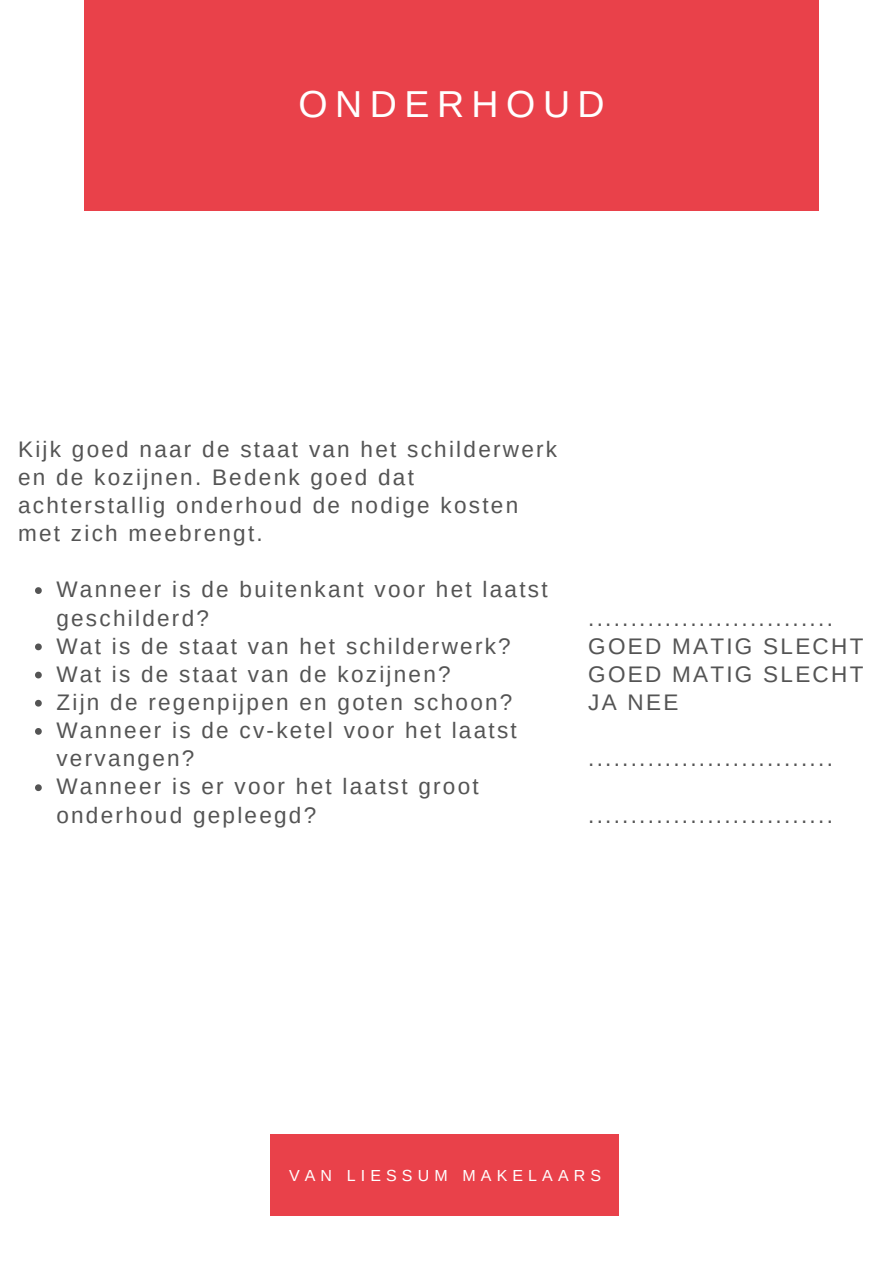
<style>
.page{position:relative;width:894px;height:1264px;background:#fff}
.page>*{position:absolute;margin:0;border:0;box-sizing:border-box;transform-origin:0 0}
.t1{font:37.5px "Arimo";letter-spacing:.2em;color:#fff}
.t2{font:22.5px/28.2px "Arimo";letter-spacing:.1em;color:#545454}
.t3{font:16.05px "Arimo";letter-spacing:.32em;color:#fff}
</style>
<div class="page">
<div style="left:84px;top:0;width:734px;height:210px;background:#e9414a"></div>
<div style="left:270px;top:1134px;width:348px;height:81px;background:#e9414a"></div>
<svg style="left:35px;top:587px;width:7px;height:7px"></svg>
<svg style="left:35px;top:643px;width:7px;height:7px"></svg>
<svg style="left:35px;top:671px;width:7px;height:7px"></svg>
<svg style="left:35px;top:700px;width:7px;height:6px"></svg>
<svg style="left:35px;top:728px;width:7px;height:6px"></svg>
<svg style="left:35px;top:784px;width:7px;height:7px"></svg>
<p class="t1" style="left:298px;top:83px;width:308px">ONDERHOUD</p>
<p class="t2" style="left:18px;top:434px;width:540px">Kijk goed naar de staat van het schilderwerk en de kozijnen. Bedenk goed dat achterstallig onderhoud de nodige kosten met zich meebrengt.</p>
<p class="t2" style="left:56px;top:575px;width:492px">Wanneer is de buitenkant voor het laatst geschilderd?</p>
<p class="t2" style="left:56px;top:631px;width:456px">Wat is de staat van het schilderwerk?</p>
<p class="t2" style="left:56px;top:660px;width:396px">Wat is de staat van de kozijnen?</p>
<p class="t2" style="left:56px;top:688px;width:457px">Zijn de regenpijpen en goten schoon?</p>
<p class="t2" style="left:56px;top:716px;width:462px">Wanneer is de cv-ketel voor het laatst vervangen?</p>
<p class="t2" style="left:56px;top:772px;width:424px">Wanneer is er voor het laatst groot onderhoud gepleegd?</p>
<p class="t2" style="left:588px;top:603px;width:246px">.............................</p>
<p class="t2" style="left:588px;top:631px;width:276px">GOED MATIG SLECHT</p>
<p class="t2" style="left:588px;top:660px;width:276px">GOED MATIG SLECHT</p>
<p class="t2" style="left:588px;top:688px;width:92px">JA NEE</p>
<p class="t2" style="left:588px;top:744px;width:246px">.............................</p>
<p class="t2" style="left:588px;top:800px;width:246px">.............................</p>
<p class="t3" style="left:289px;top:1166px;width:313px">VAN LIESSUM MAKELAARS</p>
</div>
